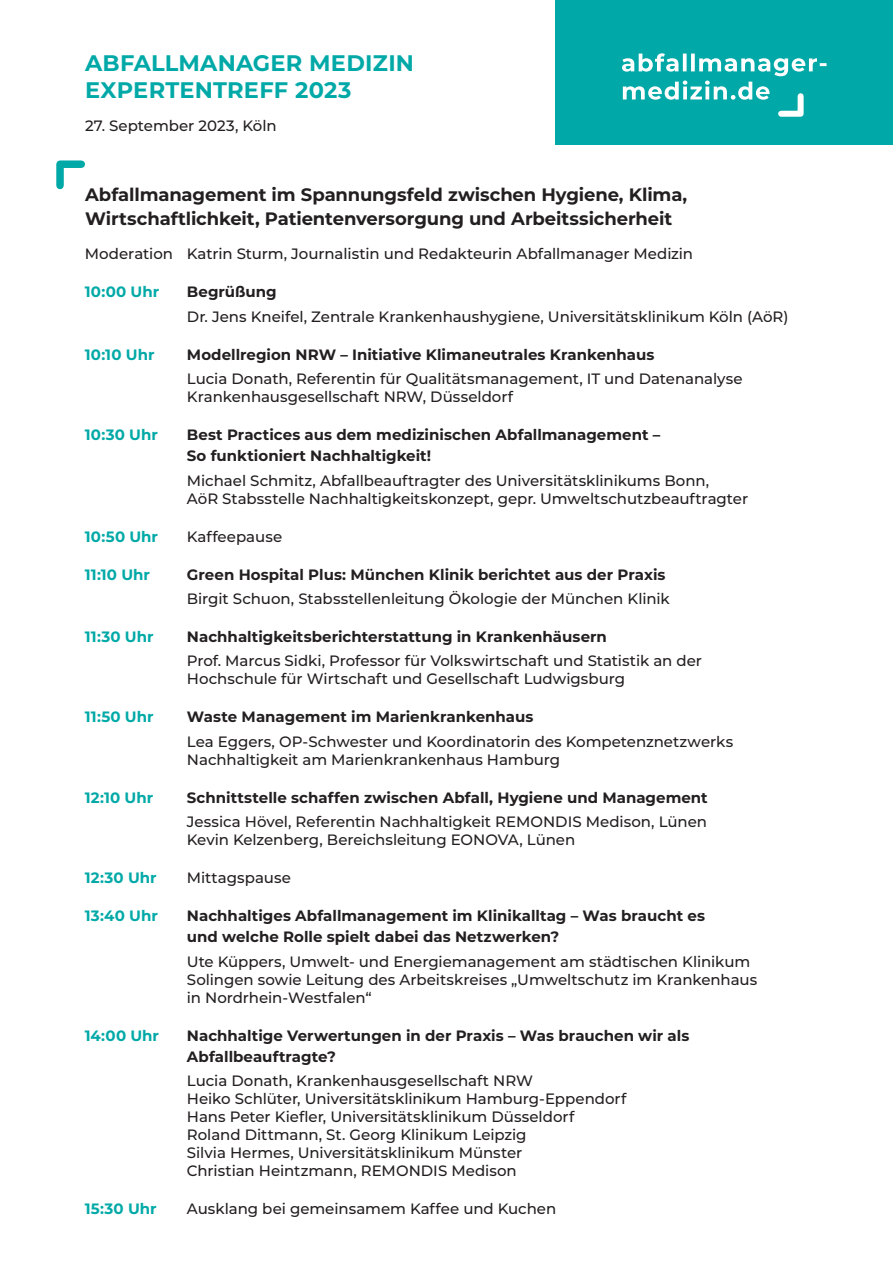
<style>
.page{position:relative;width:893px;height:1263px;background:#fff}
.page>*{position:absolute;margin:0;border:0;box-sizing:border-box;transform-origin:0 0}
.Überschrift_1_Positiv{font:700 22.5px/27px "Montserrat";letter-spacing:.01em;color:#00a9a7}
.Überschrift_2{font:700 18px/24px "Montserrat";letter-spacing:-.005em;color:#231f20}
.Absatz_Zeitplan_Programm{font:500 15px/18px "Montserrat";letter-spacing:-.005em;color:#231f20}
.Zeitplan_Programmtitel{font:700 15px/21px "Montserrat";color:#231f20}
.Zeitplan_Programmtitel-2{font:500 15px "Montserrat";letter-spacing:-.005em;color:#231f20}
.Zeitplan_Programmtitel-3{font:700 15px "Montserrat";letter-spacing:.005em;color:#00a9a7}
</style>
<div class="page">
<div style="left:556px;top:0;width:337px;height:144px;background:#00a9a7"></div>
<svg style="left:56px;top:160px;width:29px;height:30px"></svg>
<svg style="left:622px;top:53px;width:204px;height:64px"></svg>
<p class="Überschrift_1_Positiv" style="left:85px;top:48px;width:331px">ABFALLMANAGER MEDIZIN<br>EXPERTENTREFF 2023</p>
<p class="Zeitplan_Programmtitel-2" style="left:85px;top:115px;width:193px">27. September 2023, Köln</p>
<p class="Überschrift_2" style="left:85px;top:181px;width:604px">Abfallmanagement im Spannungsfeld zwischen Hygiene, Klima,<br>Wirtschaftlichkeit, Patientenversorgung und Arbeitssicherheit</p>
<p class="Zeitplan_Programmtitel-2" style="left:85px;top:244px;width:610px">Moderation Katrin Sturm, Journalistin und Redakteurin Abfallmanager Medizin</p>
<p class="Zeitplan_Programmtitel-3" style="left:85px;top:281px;width:76px">10:00 Uhr</p>
<p class="Zeitplan_Programmtitel" style="left:187px;top:281px;width:91px">Begrüßung</p>
<p class="Absatz_Zeitplan_Programm" style="left:187px;top:307px;width:603px">Dr. Jens Kneifel, Zentrale Krankenhaushygiene, Universitätsklinikum Köln (AöR)</p>
<p class="Zeitplan_Programmtitel-3" style="left:85px;top:344px;width:71px">10:10 Uhr</p>
<p class="Zeitplan_Programmtitel" style="left:187px;top:343px;width:469px">Modellregion NRW – Initiative Klimaneutrales Krankenhaus</p>
<p class="Absatz_Zeitplan_Programm" style="left:187px;top:369px;width:557px">Lucia Donath, Referentin für Qualitätsmanagement, IT und Datenanalyse<br>Krankenhausgesellschaft NRW, Düsseldorf</p>
<p class="Zeitplan_Programmtitel-3" style="left:85px;top:424px;width:75px">10:30 Uhr</p>
<p class="Zeitplan_Programmtitel" style="left:187px;top:424px;width:475px">Best Practices aus dem medizinischen Abfallmanagement –<br>So funktioniert Nachhaltigkeit!</p>
<p class="Absatz_Zeitplan_Programm" style="left:187px;top:471px;width:563px">Michael Schmitz, Abfallbeauftragter des Universitätsklinikums Bonn,<br>AöR Stabsstelle Nachhaltigkeitskonzept, gepr. Umweltschutzbeauftragter</p>
<p class="Zeitplan_Programmtitel-3" style="left:85px;top:525px;width:75px">10:50 Uhr</p>
<p class="Zeitplan_Programmtitel-2" style="left:187px;top:526px;width:97px">Kaffeepause</p>
<p class="Zeitplan_Programmtitel-3" style="left:85px;top:563px;width:67px">11:10 Uhr</p>
<p class="Zeitplan_Programmtitel" style="left:187px;top:563px;width:480px">Green Hospital Plus: München Klinik berichtet aus der Praxis</p>
<p class="Absatz_Zeitplan_Programm" style="left:187px;top:589px;width:484px">Birgit Schuon, Stabsstellenleitung Ökologie der München Klinik</p>
<p class="Zeitplan_Programmtitel-3" style="left:85px;top:626px;width:70px">11:30 Uhr</p>
<p class="Zeitplan_Programmtitel" style="left:187px;top:625px;width:421px">Nachhaltigkeitsberichterstattung in Krankenhäusern</p>
<p class="Absatz_Zeitplan_Programm" style="left:187px;top:651px;width:517px">Prof. Marcus Sidki, Professor für Volkswirtschaft und Statistik an der<br>Hochschule für Wirtschaft und Gesellschaft Ludwigsburg</p>
<p class="Zeitplan_Programmtitel-3" style="left:85px;top:706px;width:70px">11:50 Uhr</p>
<p class="Zeitplan_Programmtitel" style="left:187px;top:706px;width:348px">Waste Management im Marienkrankenhaus</p>
<p class="Absatz_Zeitplan_Programm" style="left:187px;top:732px;width:548px">Lea Eggers, OP-Schwester und Koordinatorin des Kompetenznetzwerks<br>Nachhaltigkeit am Marienkrankenhaus Hamburg</p>
<p class="Zeitplan_Programmtitel-3" style="left:85px;top:786px;width:70px">12:10 Uhr</p>
<p class="Zeitplan_Programmtitel" style="left:187px;top:786px;width:522px">Schnittstelle schaffen zwischen Abfall, Hygiene und Management</p>
<p class="Absatz_Zeitplan_Programm" style="left:187px;top:812px;width:522px">Jessica Hövel, Referentin Nachhaltigkeit REMONDIS Medison, Lünen<br>Kevin Kelzenberg, Bereichsleitung EONOVA, Lünen</p>
<p class="Zeitplan_Programmtitel-3" style="left:85px;top:867px;width:73px">12:30 Uhr</p>
<p class="Zeitplan_Programmtitel-2" style="left:187px;top:867px;width:105px">Mittagspause</p>
<p class="Zeitplan_Programmtitel-3" style="left:85px;top:905px;width:74px">13:40 Uhr</p>
<p class="Zeitplan_Programmtitel" style="left:187px;top:904px;width:520px">Nachhaltiges Abfallmanagement im Klinikalltag – Was braucht es und welche Rolle spielt dabei das Netzwerken?</p>
<p class="Absatz_Zeitplan_Programm" style="left:187px;top:951px;width:572px">Ute Küppers, Umwelt- und Energiemanagement am städtischen Klinikum<br>Solingen sowie Leitung des Arbeitskreises „Umweltschutz im Krankenhaus in Nordrhein-Westfalen“</p>
<p class="Zeitplan_Programmtitel-3" style="left:85px;top:1024px;width:76px">14:00 Uhr</p>
<p class="Zeitplan_Programmtitel" style="left:187px;top:1024px;width:504px">Nachhaltige Verwertungen in der Praxis – Was brauchen wir als<br>Abfallbeauftragte?</p>
<p class="Absatz_Zeitplan_Programm" style="left:187px;top:1071px;width:441px">Lucia Donath, Krankenhausgesellschaft NRW<br>Heiko Schlüter, Universitätsklinikum Hamburg-Eppendorf Hans Peter Kiefler, Universitätsklinikum Düsseldorf Roland Dittmann, St. Georg Klinikum Leipzig<br>Silvia Hermes, Universitätsklinikum Münster<br>Christian Heintzmann, REMONDIS Medison</p>
<p class="Zeitplan_Programmtitel-3" style="left:85px;top:1198px;width:73px">15:30 Uhr</p>
<p class="Zeitplan_Programmtitel-2" style="left:187px;top:1198px;width:371px">Ausklang bei gemeinsamem Kaffee und Kuchen</p>
</div>
